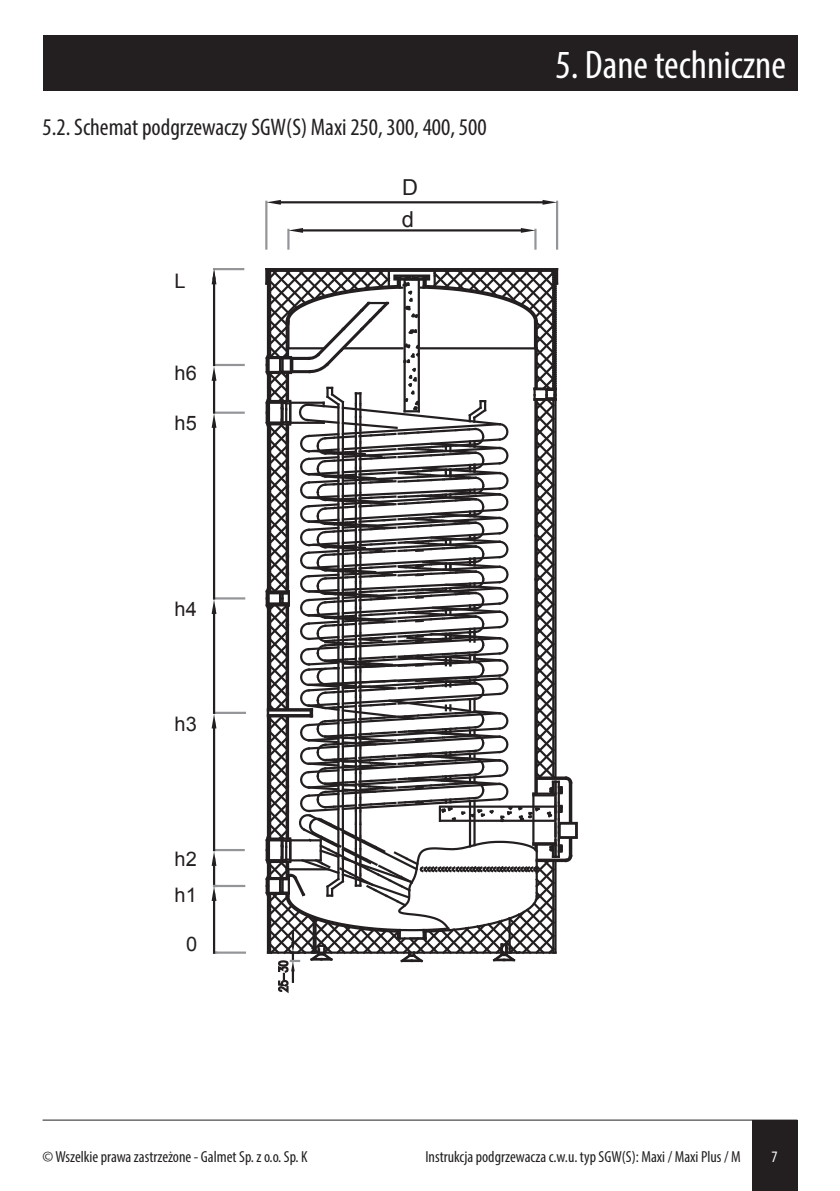
<style>
.page{position:relative;width:840px;height:1191px;background:#fff}
.page>*{position:absolute;margin:0;border:0;box-sizing:border-box;transform-origin:0 0}
.t1{font:condensed 40px "Myriad Pro";color:#fff}
.t2{font:condensed 24px "Myriad Pro";color:#231f20}
.t3{font:22px "Arial";color:#231f20}
.t4{font:20px/35.6px "Arial";color:#231f20}
.t5{font:condensed 16px "Myriad Pro";color:#231f20}
.t6{font:condensed 16px "Myriad Pro";color:#fff}
</style>
<div class="page">
<hr style="left:43px;top:1119px;width:754px;height:1px;background:#231f20">
<div style="left:751px;top:1120px;width:46px;height:71px;background:#231f20"></div>
<hr style="left:214px;top:951px;width:31px;height:2px;background:#939598">
<hr style="left:214px;top:885px;width:30px;height:2px;background:#939598">
<hr style="left:214px;top:849px;width:29px;height:2px;background:#939598">
<hr style="left:214px;top:711px;width:31px;height:3px;background:#939598">
<hr style="left:214px;top:597px;width:30px;height:2px;background:#939598">
<hr style="left:214px;top:411px;width:29px;height:3px;background:#939598">
<hr style="left:214px;top:364px;width:29px;height:2px;background:#939598">
<hr style="left:214px;top:268px;width:29px;height:2px;background:#939598">
<hr style="left:213px;top:375px;width:2px;height:37px;background:#231f20">
<hr style="left:213px;top:423px;width:2px;height:175px;background:#231f20">
<hr style="left:213px;top:609px;width:2px;height:104px;background:#231f20">
<hr style="left:213px;top:723px;width:2px;height:127px;background:#231f20">
<hr style="left:213px;top:859px;width:2px;height:27px;background:#231f20">
<hr style="left:213px;top:894px;width:2px;height:58px;background:#231f20">
<hr style="left:213px;top:279px;width:2px;height:86px;background:#231f20">
<hr style="left:303px;top:229px;width:217px;height:2px;background:#231f20">
<svg style="left:287px;top:228px;width:16px;height:20px"></svg>
<svg style="left:520px;top:228px;width:16px;height:20px"></svg>
<hr style="left:265px;top:202px;width:2px;height:46px;background:#939598">
<hr style="left:555px;top:202px;width:3px;height:46px;background:#939598">
<hr style="left:281px;top:201px;width:261px;height:2px;background:#231f20">
<svg style="left:266px;top:200px;width:15px;height:5px"></svg>
<svg style="left:542px;top:200px;width:14px;height:5px"></svg>
<svg style="left:211px;top:269px;width:5px;height:15px"></svg>
<svg style="left:211px;top:366px;width:5px;height:15px"></svg>
<svg style="left:211px;top:413px;width:5px;height:15px"></svg>
<svg style="left:211px;top:599px;width:5px;height:15px"></svg>
<svg style="left:211px;top:714px;width:5px;height:14px"></svg>
<svg style="left:211px;top:851px;width:5px;height:15px"></svg>
<svg style="left:211px;top:885px;width:5px;height:16px"></svg>
<div style="left:557px;top:822px;width:20px;height:17px;border:3px solid #231f20"></div>
<svg style="left:265px;top:268px;width:308px;height:726px"></svg>
<div style="left:43px;top:35px;width:754px;height:56px;background:#231f20"></div>
<h2 class="t2" style="left:43px;top:113px;width:445px">5.2. Schemat podgrzewaczy SGW(S) Maxi 250, 300, 400, 500</h2>
<h3 class="t3" style="left:402px;top:173px;width:17px">D</h3>
<p class="t4" style="left:174px;top:263px;width:13px">L</p>
<p class="t4" style="left:174px;top:355px;width:24px">h6</p>
<p class="t4" style="left:174px;top:405px;width:24px">h5</p>
<p class="t4" style="left:174px;top:591px;width:24px">h4</p>
<p class="t4" style="left:174px;top:706px;width:24px">h3</p>
<p class="t4" style="left:174px;top:841px;width:24px">h2 h1</p>
<p class="t4" style="left:186px;top:926px;width:13px">0</p>
<h3 class="t3" style="left:401px;top:205px;width:14px">d</h3>
<h1 class="t1" style="left:555px;top:41px;width:232px">5. Dane techniczne</h1>
<p class="t5" style="left:43px;top:1146px;width:266px">© Wszelkie prawa zastrzeżone - Galmet Sp. z o.o. Sp. K</p>
<p class="t5" style="left:425px;top:1146px;width:316px">Instrukcja podgrzewacza c.w.u. typ SGW(S): Maxi / Maxi Plus / M</p>
<p class="t6" style="left:771px;top:1146px;width:8px">7</p>
</div>
